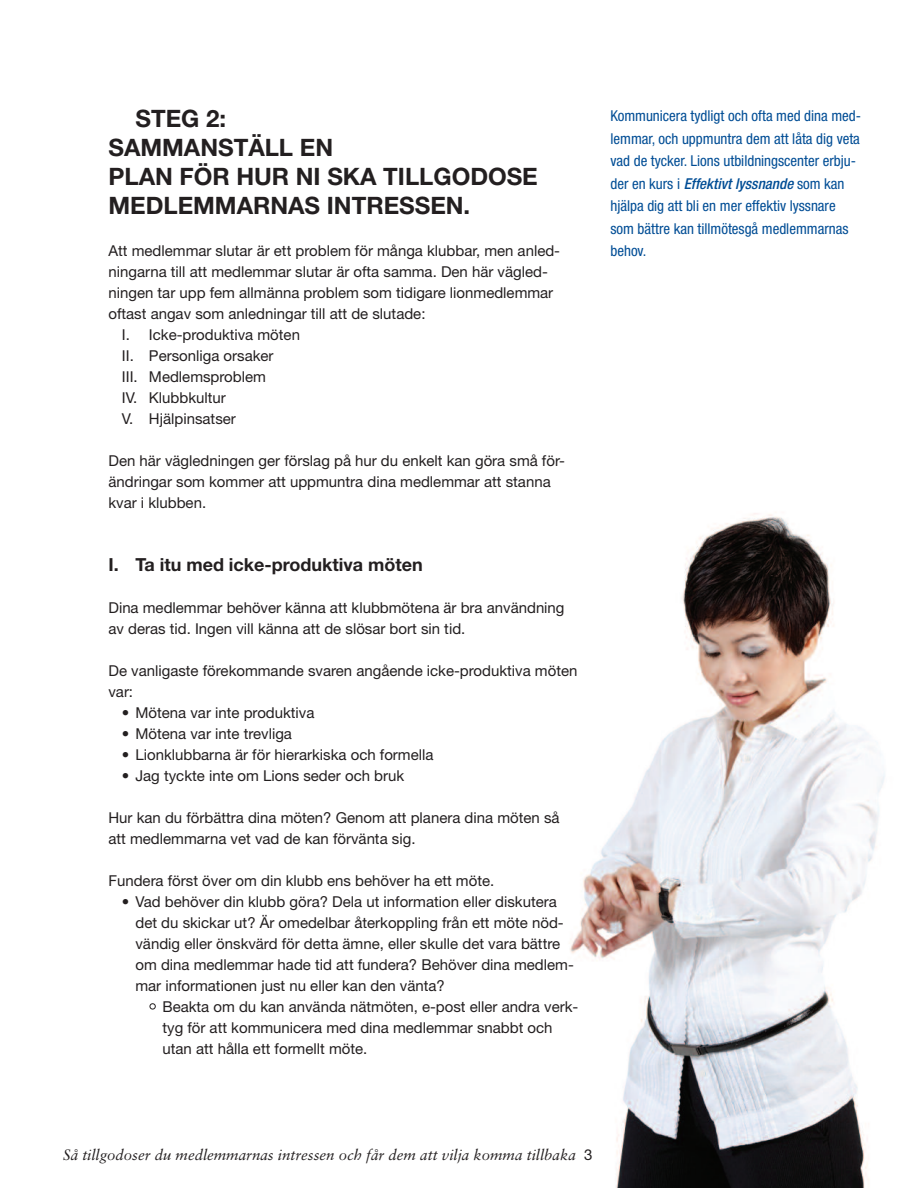
<style>
.page{position:relative;width:918px;height:1188px;background:#fff}
.page>*{position:absolute;margin:0;border:0;box-sizing:border-box;transform-origin:0 0}
.t1{font:700 24px/28.8px "Helvetica Neue";color:#231f20}
.t2{font:700 18px "Helvetica Neue";color:#231f20}
.t3{font:15px/21px "Helvetica Neue";color:#231f20}
.t4{font:condensed 15px/22.5px "Helvetica Neue";color:#014d95}
.t5{font:italic 15px "Sabon";color:#231f20}
.s1{color:#fff}
.s2{font-weight:500;font-style:italic}
.s3{font-family:"Helvetica Neue";font-style:normal}
</style>
<div class="page">
<img style="left:570px;top:513px;width:315px;height:675px">
<h1 class="t1" style="left:108px;top:107px;width:431px;text-indent:27px">STEG 2:<br>SAMMANSTÄLL EN<br>PLAN FÖR HUR NI SKA TILLGODOSE<br>MEDLEMMARNAS INTRESSEN.</h1>
<p class="t3" style="left:108px;top:241px;width:453px">Att medlemmar slutar är ett problem för många klubbar, men anled-</p>
<p class="t3" style="left:108px;top:262px;width:441px">ningarna till att medlemmar slutar är ofta samma. Den här vägled-</p>
<p class="t3" style="left:108px;top:283px;width:446px">ningen tar upp fem allmänna problem som tidigare lionmedlemmar</p>
<p class="t3" style="left:108px;top:304px;width:319px">oftast angav som anledningar till att de slutade:</p>
<p class="t3" style="left:122px;top:325px;width:180px">I. Icke-produktiva möten</p>
<p class="t3" style="left:122px;top:346px;width:153px">II. Personliga orsaker</p>
<p class="t3" style="left:122px;top:367px;width:145px">III. Medlemsproblem</p>
<p class="t3" style="left:122px;top:388px;width:105px">IV. Klubbkultur</p>
<p class="t3" style="left:122px;top:409px;width:115px">V. Hjälpinsatser</p>
<p class="t3" style="left:108px;top:451px;width:458px">Den här vägledningen ger förslag på hur du enkelt kan göra små för&shy;ändringar som kommer att uppmuntra dina medlemmar att stanna kvar i klubben.</p>
<p class="t2" style="left:108px;top:558px;width:316px">I. Ta itu med icke-produktiva möten</p>
<p class="t3" style="left:108px;top:598px;width:458px">Dina medlemmar behöver känna att klubbmötena är bra användning av deras tid. Ingen vill känna att de slösar bort sin tid.</p>
<p class="t3" style="left:108px;top:661px;width:470px">De vanligaste förekommande svaren angående icke-produktiva möten var:</p>
<p class="t3" style="left:122px;top:703px;width:194px">• Mötena var inte produktiva</p>
<p class="t3" style="left:122px;top:724px;width:172px">• Mötena var inte trevliga</p>
<p class="t3" style="left:122px;top:745px;width:313px">• Lionklubbarna är för hierarkiska och formella</p>
<p class="t3" style="left:122px;top:766px;width:284px">• Jag tyckte inte om Lions seder och bruk</p>
<p class="t3" style="left:108px;top:808px;width:453px">Hur kan du förbättra dina möten? Genom att planera dina möten så att medlemmarna vet vad de kan förvänta sig.</p>
<p class="t3" style="left:108px;top:871px;width:387px">Fundera först över om din klubb ens behöver ha ett möte.</p>
<p class="t3" style="left:135px;top:892px;width:440px;text-indent:-14px">• Vad behöver din klubb göra? Dela ut information eller diskutera det du skickar ut? Är omedelbar återkoppling från ett möte nöd&shy;vändig eller önskvärd för detta ämne, eller skulle det vara bättre om dina medlemmar hade tid att fundera? Behöver dina medlem&shy;mar informationen just nu eller kan den vänta?</p>
<p class="t3" style="left:162px;top:997px;width:417px;text-indent:-14px"><span class="s1">•</span> Beakta om du kan använda nätmöten, e-post eller andra verk&shy;tyg för att kommunicera med dina medlemmar snabbt och utan att hålla ett formellt möte.</p>
<p class="t4" style="left:610px;top:106px;width:252px">Kommunicera tydligt och ofta med dina med&shy;lemmar, och uppmuntra dem att låta dig veta vad de tycker. Lions utbildningscenter erbju&shy;der en kurs i <span class="s2">Effektivt lyssnande</span> som kan hjälpa dig att bli en mer effektiv lyssnare som bättre kan tillmötesgå medlemmarnas behov.</p>
<p class="t5" style="left:63px;top:1149px;width:531px">Så tillgodoser du medlemmarnas intressen och får dem att vilja komma tillbaka <span class="s3">3</span></p>
</div>
